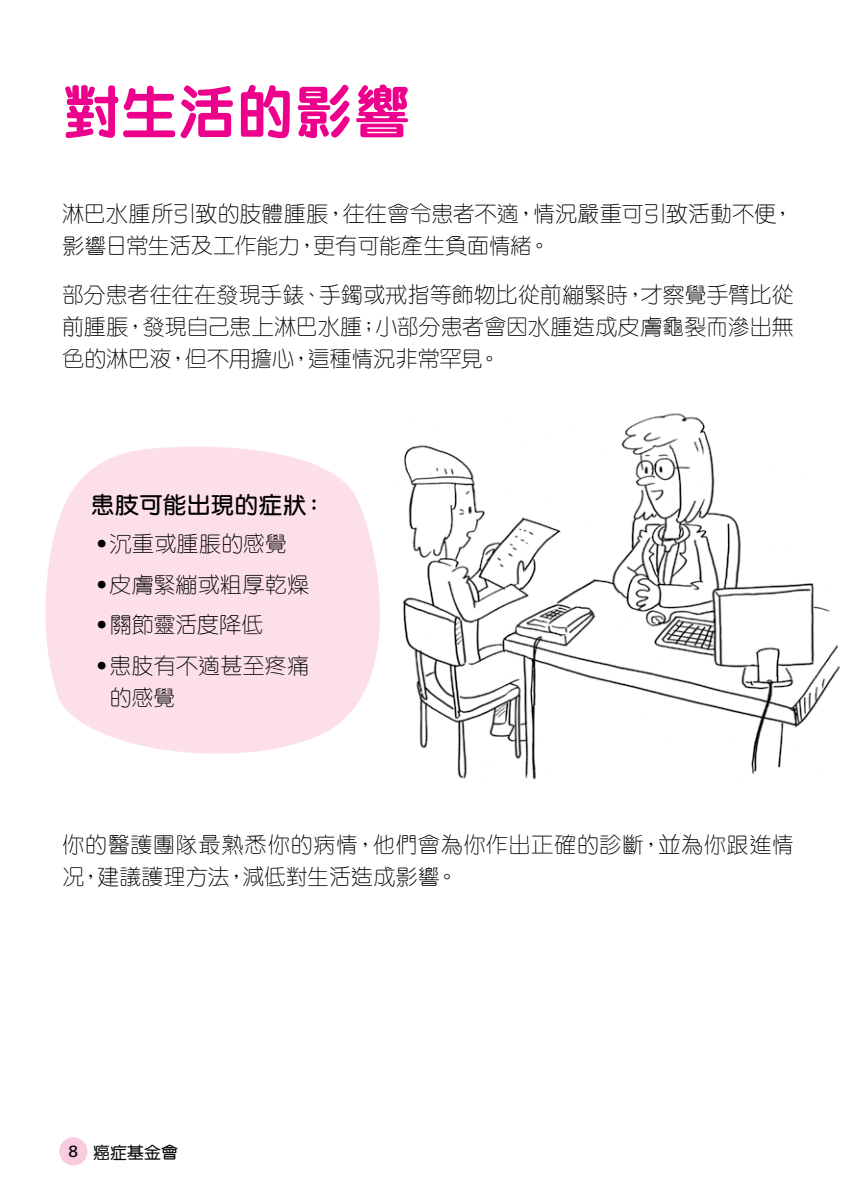
<style>
.page{position:relative;width:845px;height:1191px;background:#fff}
.page>*{position:absolute;margin:0;border:0;box-sizing:border-box;transform-origin:0 0}
.t1{font:800 58px "M Yuen HK";color:#ec008c}
.t2{font:600 24px "M Yuen HK";letter-spacing:.005em;color:#000}
.t3{font:300 22px/32px "M Yuen HK";letter-spacing:.01em;color:#000}
.t4{font:500 17px "M Yuen HK";color:#000}
.s1{font-family:"Frutiger Next Pro"}
</style>
<div class="page">
<svg style="left:45px;top:446px;width:335px;height:308px;background:#fce3ed"></svg>
<div style="left:59px;top:1137px;width:28px;height:28px;background:#f9cbdf;border-radius:50%"></div>
<img style="left:402px;top:413px;width:438px;height:367px">
<h1 class="t1" style="left:62px;top:83px;width:350px">對生活的影響</h1>
<p class="t3" style="left:62px;top:197px;width:733px">淋巴水腫所引致的肢體腫脹，往往會令患者不適，情況嚴重可引致活動不便，影響日常生活及工作能力，更有可能產生負面情緒。</p>
<p class="t3" style="left:62px;top:278px;width:733px;text-align:justify">部分患者往往在發現手錶、手鐲或戒指等飾物比從前繃緊時，才察覺手臂比從前腫脹，發現自己患上淋巴水腫；小部分患者會因水腫造成皮膚龜裂而滲出無色的淋巴液，但不用擔心，這種情況非常罕見。</p>
<p class="t2" style="left:91px;top:493px;width:237px">患肢可能出現的症狀：</p>
<p class="t3" style="left:91px;top:522px;width:220px;line-height:40.6px">‧沉重或腫脹的感覺‧皮膚緊繃或粗厚乾燥‧關節靈活度降低<br>‧患肢有不適甚至疼痛</p>
<p class="t3" style="left:110px;top:680px;width:68px">的感覺</p>
<p class="t3" style="left:62px;top:827px;width:733px">你的醫護團隊最熟悉你的病情，他們會為你作出正確的診斷，並為你跟進情况，建議護理方法，減低對生活造成影響。</p>
<p class="t4" style="left:69px;top:1144px;width:111px"><span class="s1">8</span> 癌症基金會</p>
</div>
